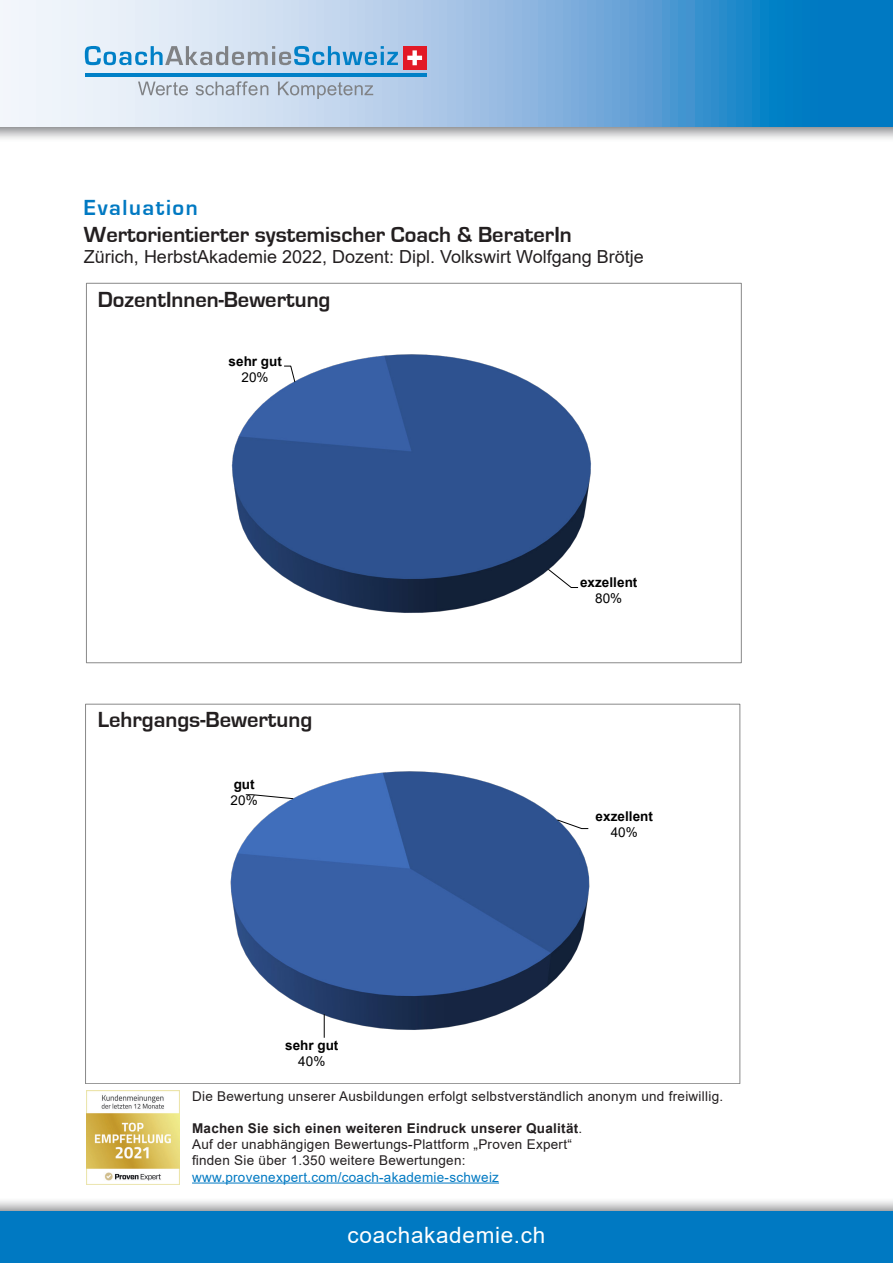
<style>
.page{position:relative;width:893px;height:1263px;background:#fff}
.page>*{position:absolute;margin:0;border:0;box-sizing:border-box;transform-origin:0 0}
.t1{font:700 22.5px "Eurostile";color:#231f20}
.t2{font:22.5px "Arial";letter-spacing:.03em;color:#fff}
.t3{font:700 22.5px "Eurostile";letter-spacing:.07em;color:#0079c2}
.t4{font:18px "Arial";color:#231f20}
.t5{font:13.5px "Arial";letter-spacing:.02em;color:#231f20}
.t6{font:700 13.5px "Arial";letter-spacing:.02em;color:#231f20}
.t7{font:700 13.5px/15.6px "Arial";letter-spacing:.005em;color:#000;text-align:center}
.t8{font:13.5px "Arial";letter-spacing:.02em;color:#0079c2}
.s1{font-weight:400}
</style>
<div class="page">
<svg style="left:0;top:127px;width:893px;height:12px;background:#c9c9cb"></svg>
<svg style="left:0;top:0;width:893px;height:127px;background:#88bae0"></svg>
<svg style="left:0;top:1201px;width:893px;height:11px;background:#bbc6ce"></svg>
<div style="left:0;top:1212px;width:893px;height:51px;background:#0079c2"></div>
<svg style="left:85px;top:46px;width:313px;height:19px;background:#98bdd8"></svg>
<hr style="left:85px;top:73px;width:341px;height:4px;background:#0080c7">
<div style="left:403px;top:46px;width:23px;height:24px;background:#e21926"></div>
<svg style="left:407px;top:50px;width:15px;height:15px"></svg>
<svg style="left:138px;top:82px;width:50px;height:13px"></svg>
<svg style="left:196px;top:81px;width:72px;height:14px"></svg>
<svg style="left:278px;top:82px;width:95px;height:17px;background:#b3c2d3"></svg>
<hr style="left:192px;top:1182px;width:307px;height:1px;background:#0079c2">
<img style="left:86px;top:1091px;width:93px;height:93px">
<img style="left:231px;top:354px;width:360px;height:259px">
<svg style="left:547px;top:568px;width:32px;height:20px"></svg>
<svg style="left:283px;top:365px;width:13px;height:18px"></svg>
<img style="left:230px;top:771px;width:360px;height:262px">
<svg style="left:556px;top:819px;width:33px;height:10px"></svg>
<svg style="left:324px;top:1014px;width:1px;height:24px"></svg>
<svg style="left:245px;top:794px;width:49px;height:5px"></svg>
<p class="t3" style="left:84px;top:195px;width:115px">Evaluation</p>
<p class="t1" style="left:84px;top:222px;width:489px">Wertorientierter systemischer Coach &amp; BeraterIn</p>
<p class="t4" style="left:84px;top:245px;width:561px">Zürich, HerbstAkademie 2022, Dozent: Dipl. Volkswirt Wolfgang Brötje</p>
<p class="t1" style="left:98px;top:287px;width:234px">DozentInnen-Bewertung</p>
<p class="t7" style="left:229px;top:354px;width:55px">sehr gut<br><span class="s1">20%</span></p>
<p class="t1" style="left:98px;top:708px;width:216px">Lehrgangs-Bewertung</p>
<p class="t7" style="left:231px;top:776px;width:29px;text-align:left">gut<br><span class="s1">20%</span></p>
<p class="t7" style="left:285px;top:1038px;width:55px">sehr gut<br><span class="s1">40%</span></p>
<p class="t7" style="left:580px;top:575px;width:59px">exzellent<br><span class="s1">80%</span></p>
<p class="t7" style="left:596px;top:809px;width:59px">exzellent<br><span class="s1">40%</span></p>
<p class="t5" style="left:192px;top:1086px;width:533px">Die Bewertung unserer Ausbildungen erfolgt selbstverständlich anonym und freiwillig.</p>
<p class="t6" style="left:192px;top:1119px;width:392px">Machen Sie sich einen weiteren Eindruck unserer Qualität<span class="s1">.</span></p>
<p class="t5" style="left:192px;top:1135px;width:381px">Auf der unabhängigen Bewertungs-Plattform „Proven Expert“</p>
<p class="t5" style="left:192px;top:1151px;width:275px">finden Sie über 1.350 weitere Bewertungen:</p>
<p class="t8" style="left:192px;top:1167px;width:308px">www.provenexpert.com/coach-akademie-schweiz</p>
<p class="t2" style="left:348px;top:1219px;width:199px">coachakademie.ch</p>
</div>
